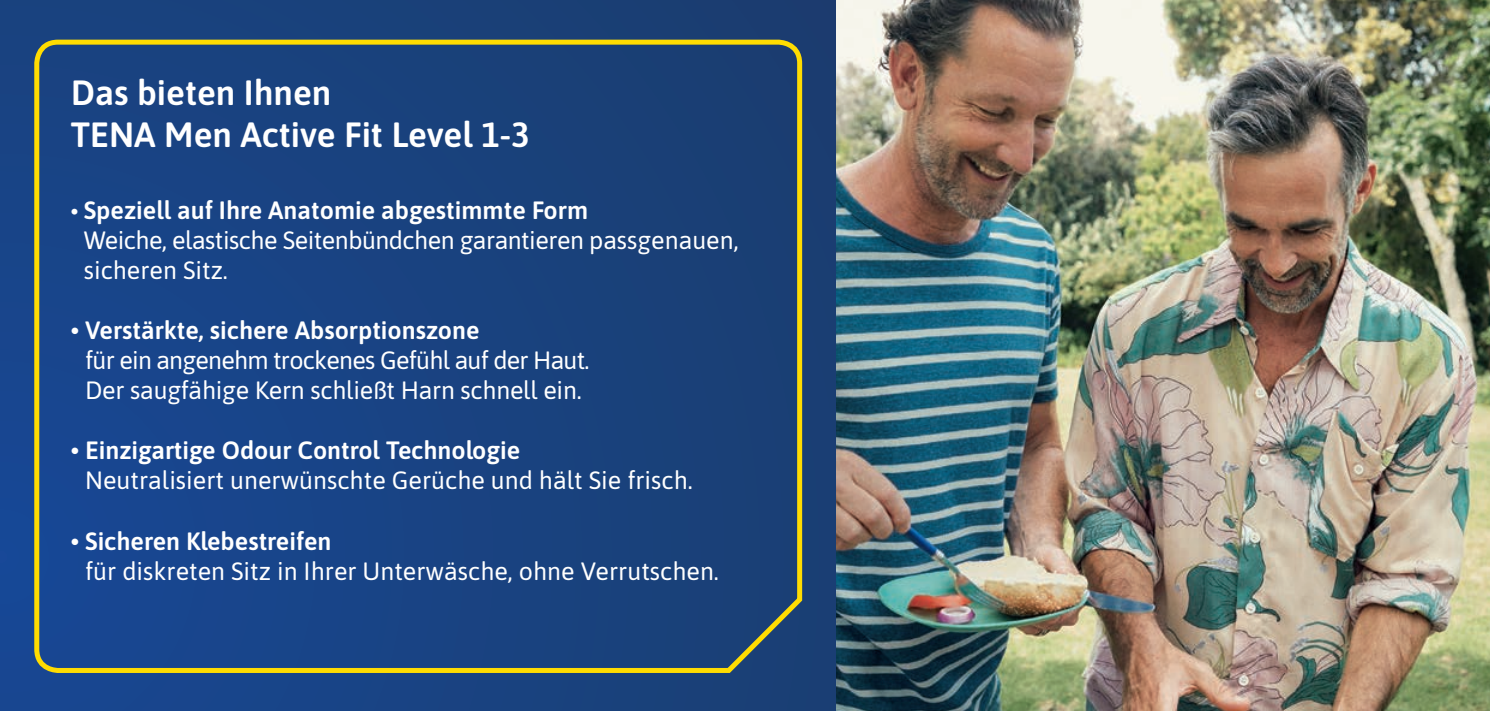
<style>
.page{position:relative;width:1490px;height:711px;background:#fff}
.page>*{position:absolute;margin:0;border:0;box-sizing:border-box;transform-origin:0 0}
.t1{font:600 35px/42px "Asap";color:#fff}
.t2{font:25px/30px "Asap";letter-spacing:-.005em;color:#fff}
.t3{font:600 25px "Asap";color:#fff}
.s1{font-weight:600;font-size:22.5px}
.s2{font-weight:600}
</style>
<div class="page">
<div style="left:0;top:0;width:836px;height:710px;background:linear-gradient(to right,#18458b,#1a3e71)"></div>
<img style="left:836px;top:0;width:653px;height:710px">
<svg style="left:32px;top:37px;width:772px;height:638px;background:#1f467d"></svg>
<svg style="left:1486px;top:0;width:4px;height:3px"></svg>
<h1 class="t1" style="left:71px;top:70px;width:460px">Das bieten Ihnen<br>TENA Men Active Fit Level 1-3</h1>
<p class="t2" style="left:84px;top:194px;width:656px;text-indent:-13px"><span class="s1">•</span> <span class="s2">Speziell auf Ihre Anatomie abgestimmte Form<br></span>Weiche, elastische Seitenbündchen garantieren passgenauen, sicheren Sitz.</p>
<p class="t3" style="left:71px;top:313px;width:410px">• Verstärkte, sichere Absorptionszone</p>
<p class="t2" style="left:85px;top:344px;width:506px">für ein angenehm trockenes Gefühl auf der Haut.<br>Der saugfähige Kern schließt Harn schnell ein.</p>
<p class="t3" style="left:71px;top:433px;width:451px">• Einzigartige Odour Control Technologie</p>
<p class="t2" style="left:85px;top:464px;width:609px">Neutralisiert unerwünschte Gerüche und hält Sie frisch.</p>
<p class="t3" style="left:71px;top:523px;width:262px">• Sicheren Klebestreifen</p>
<p class="t2" style="left:85px;top:554px;width:635px">für diskreten Sitz in Ihrer Unterwäsche, ohne Verrutschen.</p>
</div>
